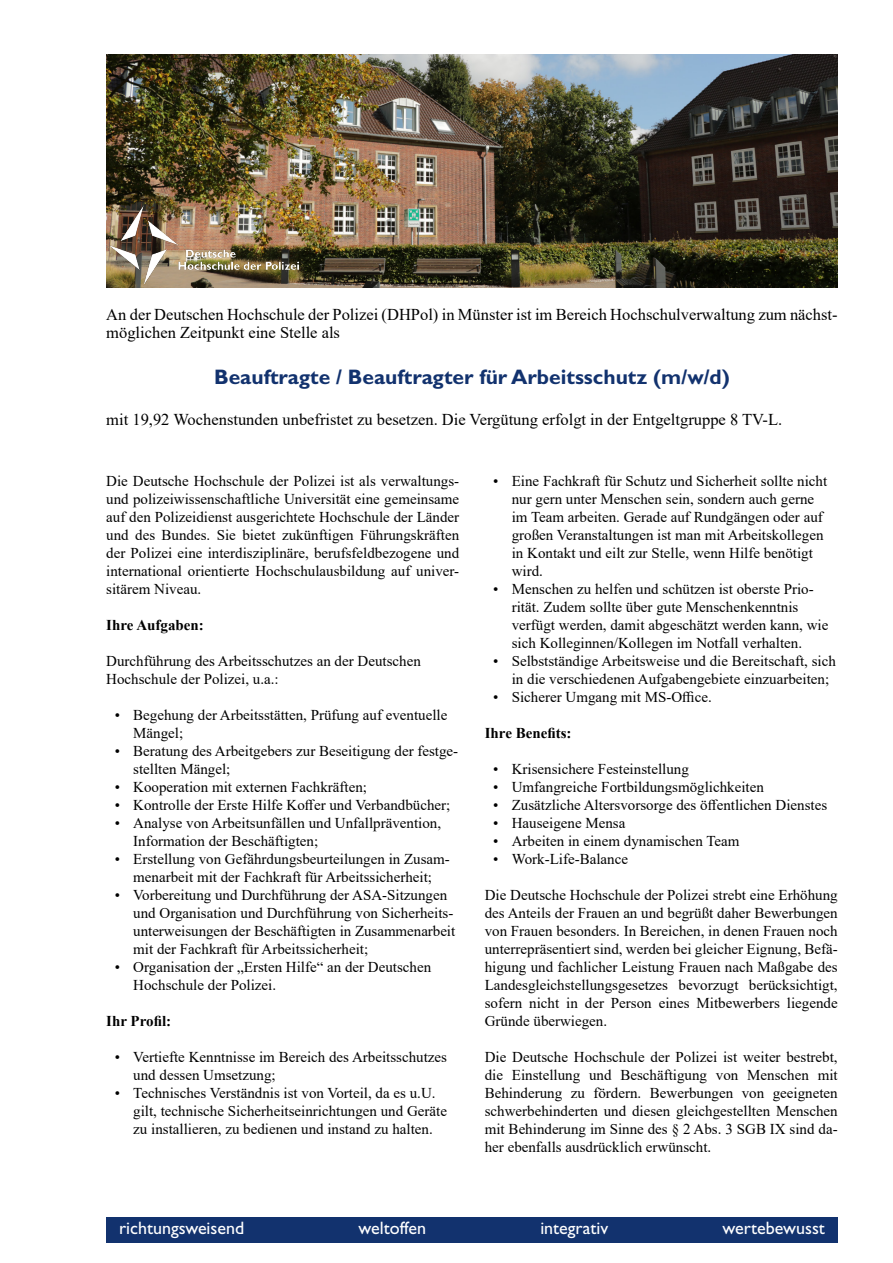
<style>
.page{position:relative;width:893px;height:1263px;background:#fff}
.page>*{position:absolute;margin:0;border:0;box-sizing:border-box;transform-origin:0 0}
.t1{font:700 21px "Gill Sans Std";color:#12326e}
.t2{font:18px "Gill Sans Std";color:#fff}
.t3{font:16.5px/18px "Times New Roman";color:#000}
.t4{font:15px/18px "Times New Roman";color:#000}
.t5{font:700 15px "Times New Roman";color:#000}
</style>
<div class="page">
<img style="left:106px;top:54px;width:732px;height:233px">
<div style="left:106px;top:1217px;width:732px;height:25px;background:#12326e"></div>
<img style="left:111px;top:205px;width:188px;height:78px">
<p class="t3" style="left:106px;top:305px;width:733px">An der Deutschen Hochschule der Polizei (DHPol) in Münster ist im Bereich Hochschulverwaltung zum nächst&shy;möglichen Zeitpunkt eine Stelle als</p>
<h1 class="t1" style="left:214px;top:364px;width:517px">Beauftragte / Beauftragter für Arbeitsschutz (m/w/d)</h1>
<p class="t3" style="left:106px;top:410px;width:677px">mit 19,92 Wochenstunden unbefristet zu besetzen. Die Vergütung erfolgt in der Entgeltgruppe 8 TV-L.</p>
<p class="t4" style="left:106px;top:472px;width:354px;text-align:justify">Die Deutsche Hochschule der Polizei ist als verwaltungs&shy;und polizeiwissenschaftliche Universität eine gemeinsame auf den Polizeidienst ausgerichtete Hochschule der Länder und des Bundes. Sie bietet zukünftigen Führungskräften der Polizei eine interdisziplinäre, berufsfeldbezogene und international orientierte Hochschulausbildung auf univer&shy;sitärem Niveau.</p>
<p class="t5" style="left:106px;top:614px;width:99px">Ihre Aufgaben:</p>
<p class="t4" style="left:106px;top:652px;width:316px">Durchführung des Arbeitsschutzes an der Deutschen<br>Hochschule der Polizei, u.a.:</p>
<p class="t4" style="left:133px;top:706px;width:316px;text-indent:-18px">• Begehung der Arbeitsstätten, Prüfung auf eventuelle<br>Mängel;</p>
<p class="t4" style="left:133px;top:742px;width:326px;text-indent:-18px">• Beratung des Arbeitgebers zur Beseitigung der festge&shy;stellten Mängel;</p>
<p class="t4" style="left:115px;top:778px;width:254px">• Kooperation mit externen Fachkräften;</p>
<p class="t4" style="left:115px;top:796px;width:337px">• Kontrolle der Erste Hilfe Koffer und Verbandbücher;</p>
<p class="t4" style="left:133px;top:814px;width:309px;text-indent:-18px">• Analyse von Arbeitsunfällen und Unfallprävention,<br>Information der Beschäftigten;</p>
<p class="t4" style="left:115px;top:850px;width:337px;text-align:center">• Erstellung von Gefährdungsbeurteilungen in Zusam&shy;menarbeit mit der Fachkraft für Arbeitssicherheit;</p>
<p class="t4" style="left:133px;top:886px;width:323px;text-indent:-18px">• Vorbereitung und Durchführung der ASA-Sitzungen und Organisation und Durchführung von Sicherheits&shy;unterweisungen der Beschäftigten in Zusammenarbeit mit der Fachkraft für Arbeitssicherheit;</p>
<p class="t4" style="left:133px;top:958px;width:299px;text-indent:-18px">• Organisation der „Ersten Hilfe“ an der Deutschen<br>Hochschule der Polizei.</p>
<p class="t5" style="left:106px;top:1010px;width:66px">Ihr Profil:</p>
<p class="t4" style="left:133px;top:1048px;width:315px;text-indent:-18px">• Vertiefte Kenntnisse im Bereich des Arbeitsschutzes und dessen Umsetzung;</p>
<p class="t4" style="left:133px;top:1084px;width:315px;text-indent:-18px">• Technisches Verständnis ist von Vorteil, da es u.U. gilt, technische Sicherheitseinrichtungen und Geräte zu installieren, zu bedienen und instand zu halten.</p>
<p class="t4" style="left:512px;top:472px;width:317px;text-indent:-18px">• Eine Fachkraft für Schutz und Sicherheit sollte nicht nur gern unter Menschen sein, sondern auch gerne im Team arbeiten. Gerade auf Rundgängen oder auf großen Veranstaltungen ist man mit Arbeitskollegen in Kontakt und eilt zur Stelle, wenn Hilfe benötigt wird.</p>
<p class="t4" style="left:512px;top:580px;width:318px;text-indent:-18px">• Menschen zu helfen und schützen ist oberste Prio&shy;rität. Zudem sollte über gute Menschenkenntnis verfügt werden, damit abgeschätzt werden kann, wie sich Kolleginnen/Kollegen im Notfall verhalten.</p>
<p class="t4" style="left:512px;top:652px;width:326px;text-indent:-18px">• Selbstständige Arbeitsweise und die Bereitschaft, sich in die verschiedenen Aufgabengebiete einzuarbeiten;</p>
<p class="t4" style="left:493px;top:688px;width:220px">• Sicherer Umgang mit MS-Office.</p>
<p class="t5" style="left:485px;top:722px;width:88px">Ihre Benefits:</p>
<p class="t4" style="left:493px;top:760px;width:197px">• Krisensichere Festeinstellung</p>
<p class="t4" style="left:493px;top:778px;width:272px">• Umfangreiche Fortbildungsmöglichkeiten</p>
<p class="t4" style="left:493px;top:796px;width:335px">• Zusätzliche Altersvorsorge des öffentlichen Dienstes</p>
<p class="t4" style="left:493px;top:814px;width:134px">• Hauseigene Mensa</p>
<p class="t4" style="left:493px;top:832px;width:248px">• Arbeiten in einem dynamischen Team</p>
<p class="t4" style="left:493px;top:850px;width:136px">• Work-Life-Balance</p>
<p class="t4" style="left:485px;top:886px;width:354px;text-align:justify">Die Deutsche Hochschule der Polizei strebt eine Erhöhung des Anteils der Frauen an und begrüßt daher Bewerbungen von Frauen besonders. In Bereichen, in denen Frauen noch unterrepräsentiert sind, werden bei gleicher Eignung, Befä&shy;higung und fachlicher Leistung Frauen nach Maßgabe des Landesgleichstellungsgesetzes bevorzugt berücksichtigt, sofern nicht in der Person eines Mitbewerbers liegende Gründe überwiegen.</p>
<p class="t4" style="left:485px;top:1048px;width:354px;text-align:justify">Die Deutsche Hochschule der Polizei ist weiter bestrebt, die Einstellung und Beschäftigung von Menschen mit Behinderung zu fördern. Bewerbungen von geeigneten schwerbehinderten und diesen gleichgestellten Menschen mit Behinderung im Sinne des § 2 Abs. 3 SGB IX sind da&shy;her ebenfalls ausdrücklich erwünscht.</p>
<p class="t2" style="left:119px;top:1217px;width:127px">richtungsweisend</p>
<p class="t2" style="left:359px;top:1217px;width:69px">weltoffen</p>
<p class="t2" style="left:540px;top:1217px;width:69px">integrativ</p>
<p class="t2" style="left:722px;top:1217px;width:104px">wertebewusst</p>
</div>
